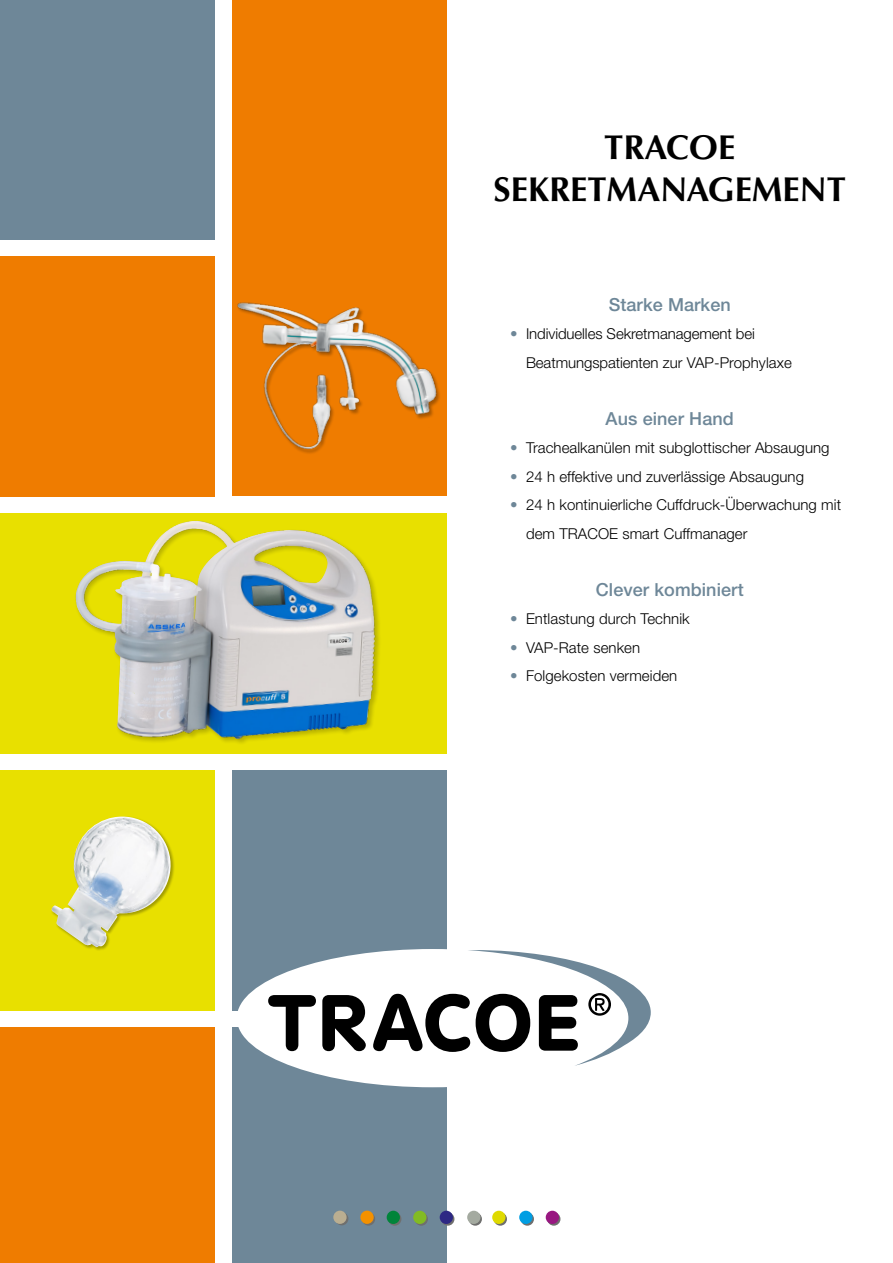
<style>
.page{position:relative;width:893px;height:1263px;background:#fff}
.page>*{position:absolute;margin:0;border:0;box-sizing:border-box;transform-origin:0 0}
.t1{font:700 34.5px/42px "Optima LT Std";color:#000;text-align:center}
.t2{font:500 18px "Helvetica Neue LT Pro";letter-spacing:.005em;color:#6e8798}
.t3{font:300 15px/28.5px "Helvetica Neue LT Std";letter-spacing:.005em;color:#000}
.t4{font:300 15px "Helvetica Neue LT Pro";letter-spacing:.005em;color:#000}
.s1{font-family:"Helvetica Neue LT Pro";color:#6e8798}
.s2{font-family:"Helvetica Neue LT Std"}
</style>
<div class="page">
<div style="left:0;top:256px;width:215px;height:240px;background:#ef7c00"></div>
<div style="left:0;top:771px;width:215px;height:240px;background:#e8e000"></div>
<img style="left:51px;top:816px;width:123px;height:133px">
<div style="left:232px;top:513px;width:214px;height:241px;background:#e8e000"></div>
<div style="left:232px;top:771px;width:214px;height:240px;background:#6e8798"></div>
<div style="left:232px;top:0;width:214px;height:239px;background:#ef7c00"></div>
<div style="left:232px;top:150px;width:214px;height:346px;background:#ef7c00"></div>
<div style="left:0;top:0;width:215px;height:239px;background:#6e8798"></div>
<div style="left:0;top:513px;width:279px;height:241px;background:#e8e000"></div>
<div style="left:75px;top:519px;width:307px;height:227px;background:#000;opacity:.2"></div>
<img style="left:75px;top:524px;width:299px;height:216px">
<img style="left:237px;top:302px;width:203px;height:152px">
<div style="left:0;top:1028px;width:215px;height:235px;background:#ef7c00"></div>
<div style="left:232px;top:1028px;width:214px;height:235px;background:#6e8798"></div>
<svg style="left:388px;top:1212px;width:13px;height:14px"></svg>
<svg style="left:441px;top:1212px;width:13px;height:14px"></svg>
<svg style="left:469px;top:1212px;width:13px;height:14px"></svg>
<svg style="left:494px;top:1212px;width:13px;height:14px"></svg>
<svg style="left:521px;top:1212px;width:13px;height:14px"></svg>
<svg style="left:547px;top:1212px;width:13px;height:14px"></svg>
<div style="left:335px;top:1212px;width:13px;height:13px;background:#6f6f6e;border-radius:50%"></div>
<div style="left:333px;top:1210px;width:14px;height:14px;background:#baae91;border-radius:50%"></div>
<svg style="left:362px;top:1212px;width:13px;height:13px"></svg>
<div style="left:360px;top:1210px;width:14px;height:14px;background:#f39100;border-radius:50%"></div>
<div style="left:387px;top:1211px;width:13px;height:13px;background:#00843a;border-radius:50%"></div>
<svg style="left:415px;top:1212px;width:13px;height:14px"></svg>
<div style="left:413px;top:1211px;width:13px;height:13px;background:#82bb24;border-radius:50%"></div>
<div style="left:440px;top:1211px;width:13px;height:13px;background:#2d2884;border-radius:50%"></div>
<div style="left:467px;top:1211px;width:13px;height:13px;background:#a4aaa0;border-radius:50%"></div>
<div style="left:492px;top:1211px;width:13px;height:13px;background:#dfda00;border-radius:50%"></div>
<div style="left:519px;top:1211px;width:13px;height:13px;background:#009ee3;border-radius:50%"></div>
<div style="left:546px;top:1211px;width:13px;height:13px;background:#981881;border-radius:50%"></div>
<div style="left:237px;top:949px;width:391px;height:138px;background:#fff;border-radius:50%"></div>
<svg style="left:268px;top:995px;width:48px;height:56px"></svg>
<svg style="left:322px;top:995px;width:44px;height:56px"></svg>
<svg style="left:373px;top:950px;width:278px;height:116px"></svg>
<h1 class="t1" style="left:494px;top:127px;width:354px">TRACOE<br>SEKRETMANAGEMENT</h1>
<p class="t2" style="left:609px;top:293px;width:124px">Starke Marken</p>
<p class="t3" style="left:526px;top:319px;width:267px;text-indent:-16px"><span class="s1">•</span> Individuelles Sekretmanagement bei<br>Beatmungspatienten zur VAP-Prophylaxe</p>
<p class="t2" style="left:606px;top:407px;width:130px">Aus einer Hand</p>
<p class="t3" style="left:510px;top:433px;width:321px"><span class="s1">•</span> Trachealkanülen mit subglottischer Absaugung</p>
<p class="t3" style="left:510px;top:462px;width:295px"><span class="s1">•</span> 24 h effektive und zuverlässige Absaugung</p>
<p class="t3" style="left:510px;top:490px;width:332px"><span class="s1">•</span> 24 h kontinuierliche Cuffdruck-Überwachung mit</p>
<p class="t4" style="left:526px;top:524px;width:223px"><span class="s2">dem TRACOE</span> smart Cuffmanager</p>
<p class="t2" style="left:596px;top:578px;width:149px">Clever kombiniert</p>
<p class="t3" style="left:510px;top:604px;width:181px"><span class="s1">•</span> Entlastung durch Technik</p>
<p class="t3" style="left:510px;top:633px;width:131px"><span class="s1">•</span> VAP-Rate senken</p>
<p class="t3" style="left:510px;top:661px;width:168px"><span class="s1">•</span> Folgekosten vermeiden</p>
</div>
